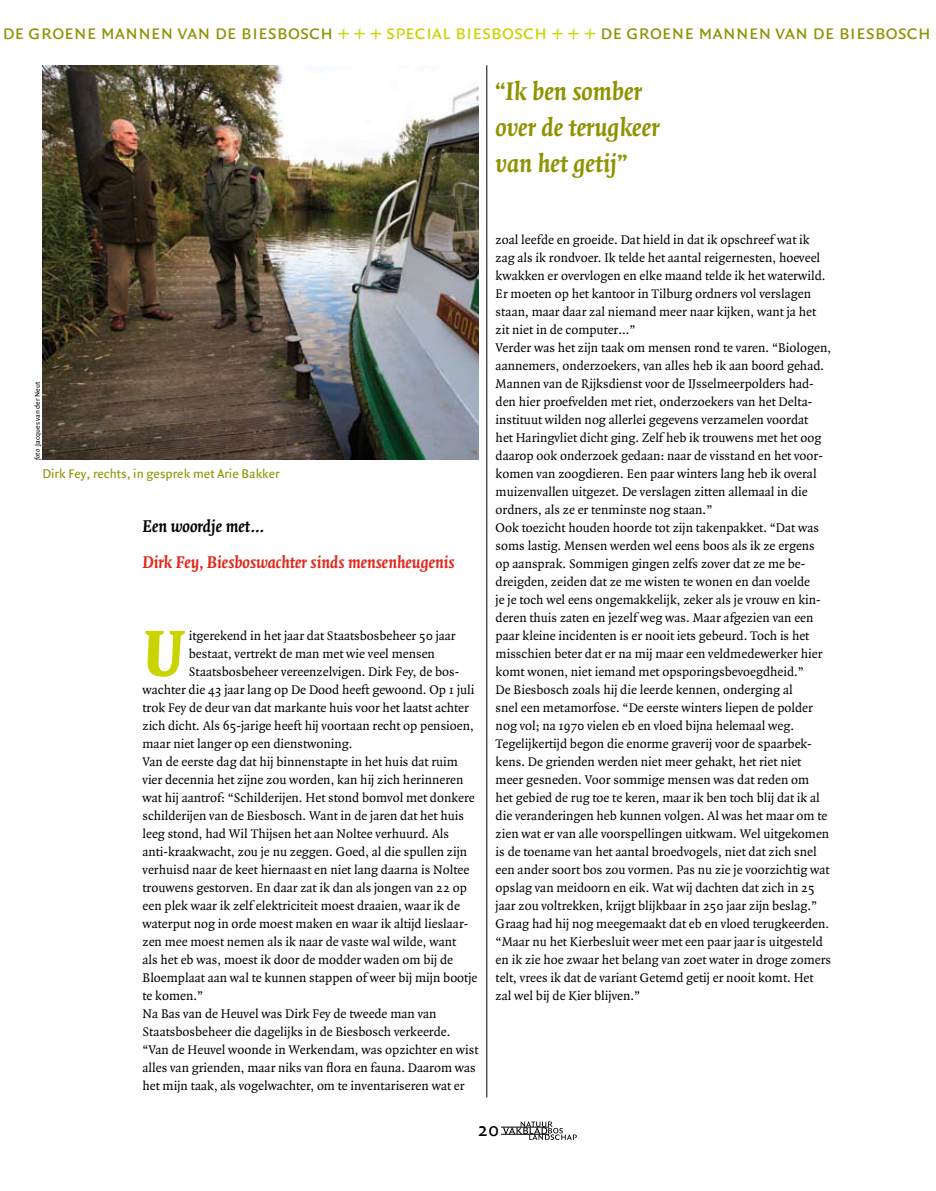
<style>
.page{position:relative;width:936px;height:1191px;background:#fff}
.page>*{position:absolute;margin:0;border:0;box-sizing:border-box;transform-origin:0 0}
.t1{font:italic 700 67.5px "Quadraat Dis";color:#cbd300}
.t2{font:italic 700 27px/36px "Quadraat";color:#8f9302}
.t3{font:21px "Quadraat Sans Caps";color:#8f9302}
.t4{font:21px "Quadraat Sans";color:#000}
.t5{font:italic 700 18px/36px "Quadraat";color:#e42518}
.t6{font:13.5px/18px "Quadraat";color:#000}
.t7{font:13.5px "Quadraat Sans";color:#8f9302}
.t8{font:7.5px "Quadraat Sans";color:#000}
.s1{color:#cbd300}
.s2{font-style:italic}
.s3{color:#000}
</style>
<div class="page">
<svg style="left:503px;top:1121px;width:73px;height:18px"></svg>
<hr style="left:501px;top:1126px;width:48px;height:1px;background:#000">
<hr style="left:501px;top:1134px;width:48px;height:1px;background:#000">
<img style="left:43px;top:65px;width:435px;height:395px">
<hr style="left:486px;top:65px;width:1px;height:1032px;background:#000">
<p class="t3" style="left:2px;top:20px;width:930px">de groene mannen van de biesbosch <span class="s1">+ + + special biesbosch + + +</span> de groene mannen van de biesbosch</p>
<p class="t2" style="left:495px;top:74px;width:165px">“Ik ben somber over de terugkeer van het getij”</p>
<p class="t8" style="left:33px;top:460px;width:80px;rotate:-90deg"><span class="s2">foto</span> Jacques van der Neut</p>
<p class="t7" style="left:43px;top:466px;width:239px">Dirk Fey, rechts, in gesprek met Arie Bakker</p>
<p class="t5" style="left:142px;top:508px;width:313px"><span class="s3">Een woordje met…<br></span>Dirk Fey, Biesboswachter sinds mensenheugenis</p>
<p class="t6" style="left:189px;top:627px;width:268px">itgerekend in het jaar dat Staatsbosbeheer 50 jaar</p>
<p class="t6" style="left:189px;top:645px;width:247px">bestaat, vertrekt de man met wie veel mensen</p>
<p class="t6" style="left:189px;top:663px;width:272px">Staatsbosbeheer vereenzelvigen. Dirk Fey, de bos-</p>
<p class="t6" style="left:142px;top:681px;width:333px">wachter die 43 jaar lang op De Dood heeft gewoond. Op 1 juli</p>
<p class="t6" style="left:142px;top:699px;width:328px">trok Fey de deur van dat markante huis voor het laatst achter</p>
<p class="t6" style="left:142px;top:717px;width:333px">zich dicht. Als 65-jarige heeft hij voortaan recht op pensioen,</p>
<p class="t6" style="left:142px;top:735px;width:211px">maar niet langer op een dienstwoning.</p>
<p class="t6" style="left:142px;top:753px;width:317px">Van de eerste dag dat hij binnenstapte in het huis dat ruim</p>
<p class="t6" style="left:142px;top:771px;width:322px">vier decennia het zijne zou worden, kan hij zich herinneren</p>
<p class="t6" style="left:142px;top:789px;width:334px">wat hij aantrof: “Schilderijen. Het stond bomvol met donkere</p>
<p class="t6" style="left:142px;top:807px;width:323px">schilderijen van de Biesbosch. Want in de jaren dat het huis</p>
<p class="t6" style="left:142px;top:825px;width:308px">leeg stond, had Wil Thijsen het aan Noltee verhuurd. Als</p>
<p class="t6" style="left:142px;top:843px;width:326px">anti-kraakwacht, zou je nu zeggen. Goed, al die spullen zijn</p>
<p class="t6" style="left:142px;top:861px;width:328px">verhuisd naar de keet hiernaast en niet lang daarna is Noltee</p>
<p class="t6" style="left:142px;top:879px;width:326px">trouwens gestorven. En daar zat ik dan als jongen van 22 op</p>
<p class="t6" style="left:142px;top:897px;width:319px">een plek waar ik zelf elektriciteit moest draaien, waar ik de</p>
<p class="t6" style="left:142px;top:915px;width:327px">waterput nog in orde moest maken en waar ik altijd lieslaar-</p>
<p class="t6" style="left:142px;top:933px;width:315px">zen mee moest nemen als ik naar de vaste wal wilde, want</p>
<p class="t6" style="left:142px;top:951px;width:312px">als het eb was, moest ik door de modder waden om bij de</p>
<p class="t6" style="left:142px;top:969px;width:336px">Bloemplaat aan wal te kunnen stappen of weer bij mijn bootje</p>
<p class="t6" style="left:142px;top:987px;width:62px">te komen.”</p>
<p class="t6" style="left:142px;top:1005px;width:295px">Na Bas van de Heuvel was Dirk Fey de tweede man van</p>
<p class="t6" style="left:142px;top:1023px;width:309px">Staatsbosbeheer die dagelijks in de Biesbosch verkeerde.</p>
<p class="t6" style="left:142px;top:1041px;width:337px">“Van de Heuvel woonde in Werkendam, was opzichter en wist</p>
<p class="t6" style="left:142px;top:1059px;width:335px">alles van grienden, maar niks van flora en fauna. Daarom was</p>
<p class="t6" style="left:142px;top:1077px;width:323px">het mijn taak, als vogelwachter, om te inventariseren wat er</p>
<p class="t1" style="left:142px;top:618px;width:43px">U</p>
<p class="t6" style="left:495px;top:231px;width:337px">zoal leefde en groeide. Dat hield in dat ik opschreef wat ik zag als ik rondvoer. Ik telde het aantal reigernesten, hoeveel kwakken er overvlogen en elke maand telde ik het waterwild.<br>Er moeten op het kantoor in Tilburg ordners vol verslagen staan, maar daar zal niemand meer naar kijken, want ja het zit niet in de computer…”<br>Verder was het zijn taak om mensen rond te varen. “Biologen, aannemers, onderzoekers, van alles heb ik aan boord gehad.<br>Mannen van de Rijksdienst voor de IJsselmeerpolders had&shy;den hier proefvelden met riet, onderzoekers van het Delta&shy;instituut wilden nog allerlei gegevens verzamelen voordat<br>het Haringvliet dicht ging. Zelf heb ik trouwens met het oog daarop ook onderzoek gedaan: naar de visstand en het voor&shy;komen van zoogdieren. Een paar winters lang heb ik overal muizenvallen uitgezet. De verslagen zitten allemaal in die ordners, als ze er tenminste nog staan.”<br>Ook toezicht houden hoorde tot zijn takenpakket. “Dat was soms lastig. Mensen werden wel eens boos als ik ze ergens op aansprak. Sommigen gingen zelfs zover dat ze me be&shy;dreigden, zeiden dat ze me wisten te wonen en dan voelde<br>je je toch wel eens ongemakkelijk, zeker als je vrouw en kin&shy;deren thuis zaten en jezelf weg was. Maar afgezien van een paar kleine incidenten is er nooit iets gebeurd. Toch is het misschien beter dat er na mij maar een veldmedewerker hier komt wonen, niet iemand met opsporingsbevoegdheid.”<br>De Biesbosch zoals hij die leerde kennen, onderging al<br>snel een metamorfose. “De eerste winters liepen de polder nog vol; na 1970 vielen eb en vloed bijna helemaal weg.<br>Tegelijkertijd begon die enorme graverij voor de spaarbek&shy;kens. De grienden werden niet meer gehakt, het riet niet meer gesneden. Voor sommige mensen was dat reden om<br>het gebied de rug toe te keren, maar ik ben toch blij dat ik al die veranderingen heb kunnen volgen. Al was het maar om te zien wat er van alle voorspellingen uitkwam. Wel uitgekomen is de toename van het aantal broedvogels, niet dat zich snel een ander soort bos zou vormen. Pas nu zie je voorzichtig wat opslag van meidoorn en eik. Wat wij dachten dat zich in 25 jaar zou voltrekken, krijgt blijkbaar in 250 jaar zijn beslag.” Graag had hij nog meegemaakt dat eb en vloed terugkeerden. “Maar nu het Kierbesluit weer met een paar jaar is uitgesteld en ik zie hoe zwaar het belang van zoet water in droge zomers telt, vrees ik dat de variant Getemd getij er nooit komt. Het zal wel bij de Kier blijven.”</p>
<p class="t4" style="left:478px;top:1117px;width:22px">20</p>
</div>
